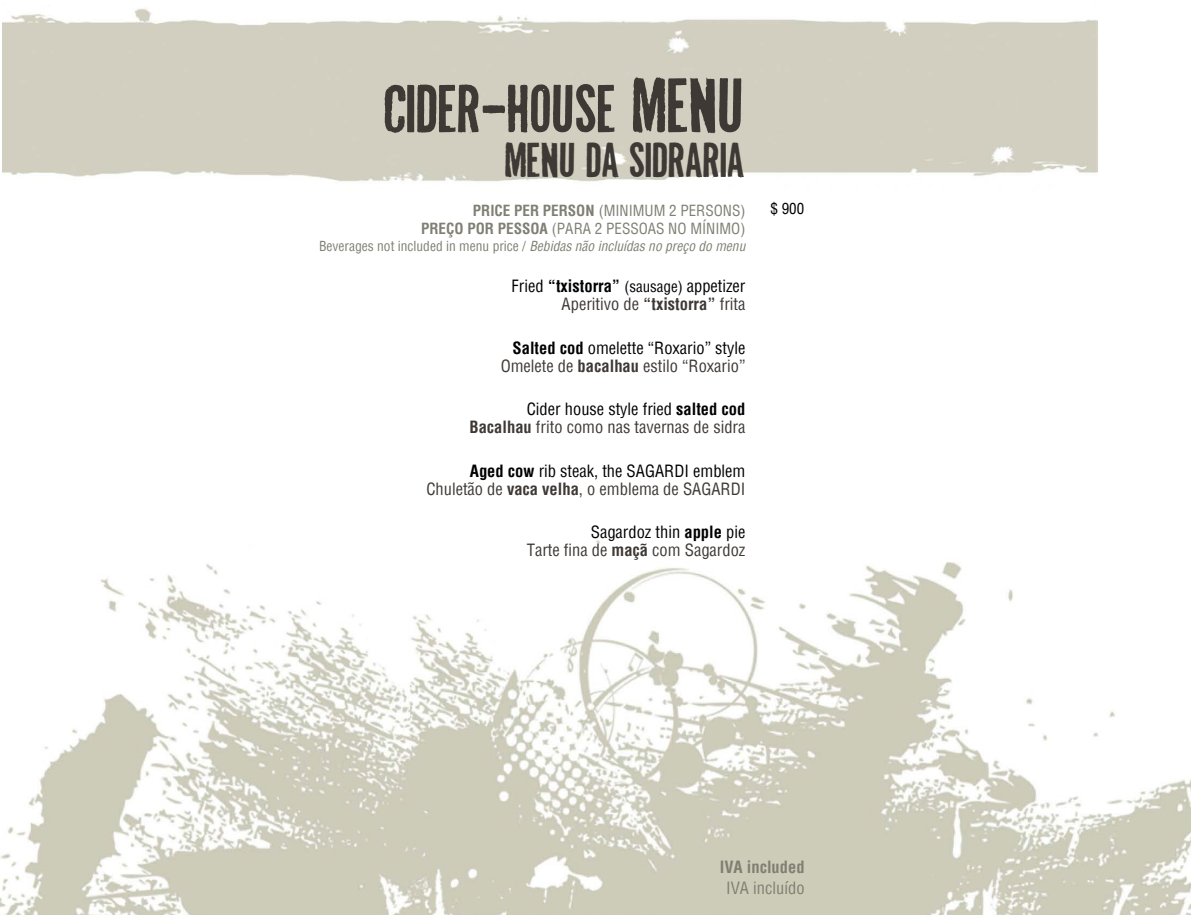
<style>
.page{position:relative;width:1191px;height:915px;background:#fff}
.page>*{position:absolute;margin:0;border:0;box-sizing:border-box;transform-origin:0 0}
.t1{font:54px "Mal de Ojo";color:#3e3935}
.t2{font:39px "Mal de Ojo";color:#3e3935}
.t3{font:condensed 16.5px/18px "Helvetica";color:#3e3935;text-align:right}
.t4{font:700 condensed 16.5px "Helvetica";color:#7f7f73}
.t5{font:condensed 16.5px "Helvetica";color:#7f7f73}
.t6{font:condensed 15px "Helvetica";color:#7f7f73}
.t7{font:condensed 15px "Helvetica";color:#000}
.t8{font:condensed 13.5px "Helvetica";color:#7f7f73}
.s1{font-size:61.5px}
.s2{font-weight:700}
.s3{font-style:italic}
.s4{color:#000}
.s5{font-weight:700;color:#000}
.s6{font-size:15px;color:#000}
</style>
<div class="page">
<img style="left:0;top:540px;width:1191px;height:374px">
<img style="left:2px;top:8px;width:1095px;height:174px">
<h1 class="t1" style="left:384px;top:82px;width:362px">CIDER-HOUSE <span class="s1">MENU</span></h1>
<h2 class="t2" style="left:505px;top:141px;width:241px">MENU DA SIDRARIA</h2>
<p class="t6" style="left:473px;top:201px;width:274px"><span class="s2">PRICE PER PERSON</span> (MINIMUM 2 PERSONS)</p>
<p class="t7" style="left:770px;top:199px;width:35px">$ 900</p>
<p class="t6" style="left:421px;top:219px;width:326px"><span class="s2">PREÇO POR PESSOA</span> (PARA 2 PESSOAS NO MÍNIMO)</p>
<p class="t8" style="left:319px;top:237px;width:428px">Beverages not included in menu price / <span class="s3">Bebidas não incluídas no preço do menu</span></p>
<p class="t3" style="left:511px;top:277px;width:235px"><span class="s4">Fried</span> <span class="s5">“txistorra”</span> <span class="s6">(sausage)</span> <span class="s4">appetizer<br></span>Aperitivo de <span class="s2">“txistorra”</span> frita</p>
<p class="t3" style="left:500px;top:338px;width:246px"><span class="s5">Salted cod</span> <span class="s4">omelette “Roxario” style<br></span>Omelete de <span class="s2">bacalhau</span> estilo “Roxario”</p>
<p class="t3" style="left:469px;top:400px;width:277px"><span class="s4">Cider house style fried</span> <span class="s5">salted cod<br></span><span class="s2">Bacalhau</span> frito como nas tavernas de sidra</p>
<p class="t3" style="left:426px;top:461px;width:320px"><span class="s5">Aged cow</span> <span class="s4">rib steak, the SAGARDI emblem<br></span>Chuletão de <span class="s2">vaca velha</span>, o emblema de SAGARDI</p>
<p class="t3" style="left:527px;top:523px;width:220px"><span class="s4">Sagardoz thin</span> <span class="s5">apple</span> <span class="s4">pie<br></span>Tarte fina de <span class="s2">maçã</span> com Sagardoz</p>
<p class="t4" style="left:720px;top:855px;width:86px">IVA included</p>
<p class="t5" style="left:726px;top:876px;width:80px">IVA incluído</p>
</div>
